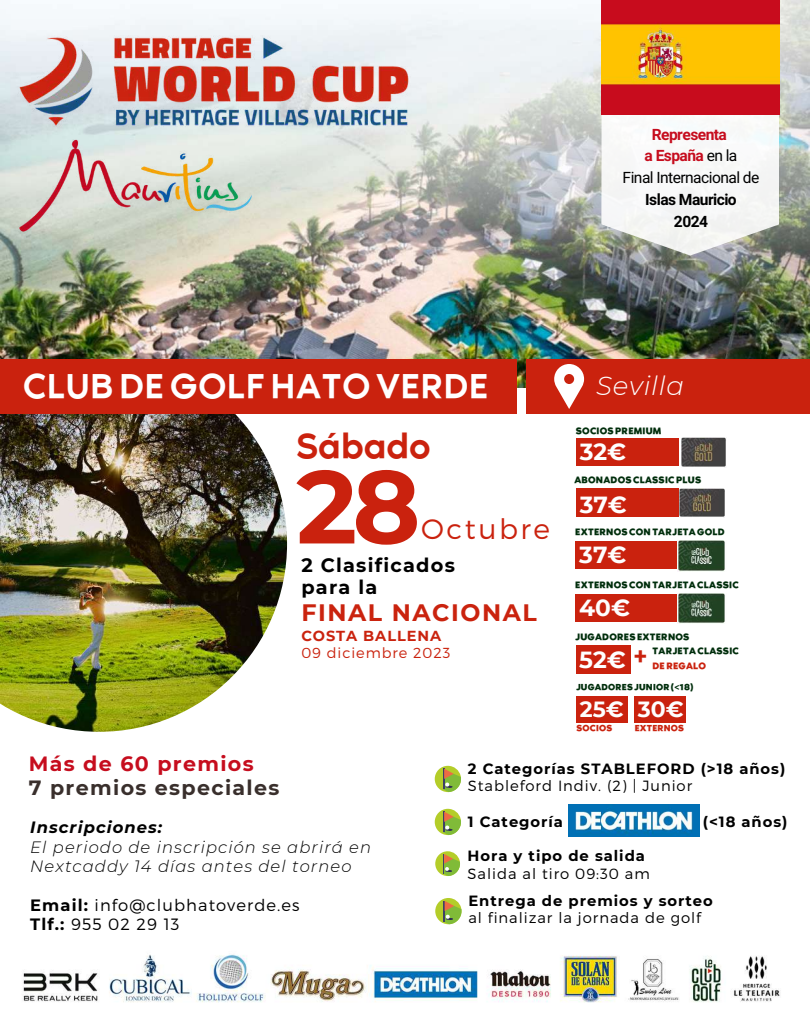
<style>
.page{position:relative;width:810px;height:1013px;background:#fff}
.page>*{position:absolute;margin:0;border:0;box-sizing:border-box;transform-origin:0 0}
.t1{font:700 103.2px "Montserrat";color:#ca220e}
.t2{font:47.1px "RTL Media Pro Light";color:#ca220e}
.t3{font:46.9px "RTL Media Pro Light";letter-spacing:.02em;color:#fff}
.t4{font:300 28.1px "Montserrat";letter-spacing:.09em;color:#ca220e}
.t5{font:italic 300 26.1px "Montserrat";letter-spacing:.03em;color:#fff}
.t6{font:700 23.7px "Montserrat";letter-spacing:.065em;color:#ca230e}
.t7{font:700 23.3px "Montserrat";color:#fff}
.t8{font:700 23.3px "Montserrat";color:#fefefe}
.t9{font:700 21.9px "Montserrat";color:#fefefe}
.t10{font:700 20.6px "Montserrat";letter-spacing:.065em;color:#392f2c}
.t11{font:700 20.6px "Montserrat";letter-spacing:.065em;color:#c60d1e}
.t12{font:700 19.3px/21.7px "Montserrat";letter-spacing:.065em;color:#000}
.t13{font:italic 300 16.4px/19.5px "Montserrat";letter-spacing:.065em;color:#000}
.t14{font:300 16.4px/19.5px "Montserrat";letter-spacing:.065em;color:#000}
.t15{font:italic 700 16.4px "Montserrat";letter-spacing:.065em;color:#000}
.t16{font:15.6px/21.8px "Araboto";letter-spacing:-.035em;color:#000;text-align:center}
.t17{font:700 15.6px/21.8px "Araboto";letter-spacing:-.035em;color:#000;text-align:center}
.t18{font:700 14.8px "Montserrat";letter-spacing:.065em;color:#000}
.t19{font:300 14.8px "Montserrat";letter-spacing:.065em;color:#000}
.t20{font:300 14.5px "Montserrat";letter-spacing:.065em;color:#ca230e}
.t21{font:700 14.5px "Montserrat";letter-spacing:.065em;color:#ca230e}
.t22{font:11.8px "RTL Media Pro Medium";letter-spacing:.02em;color:#002e0c}
.t23{font:11.8px "RTL Media Pro Medium";letter-spacing:.02em;color:#ca220e}
.t24{font:11.1px "RTL Media Pro Medium";letter-spacing:.02em;color:#002e0c}
.t25{font:11.1px "RTL Media Pro Medium";letter-spacing:.02em;color:#ca220e}
.s1{font-weight:700;color:#c60d1e}
.s2{font-weight:700}
</style>
<div class="page">
<img style="left:0;top:414px;width:287px;height:317px">
<img style="left:0;top:0;width:810px;height:387px">
<svg style="left:601px;top:114px;width:178px;height:141px"></svg>
<div style="left:0;top:359px;width:517px;height:55px;background:#ca220e"></div>
<img style="left:0;top:78px;width:288px;height:215px">
<div style="left:526px;top:359px;width:284px;height:55px;background:#ca220e"></div>
<svg style="left:554px;top:364px;width:30px;height:45px"></svg>
<img style="left:601px;top:0;width:178px;height:114px">
<svg style="left:435px;top:765px;width:26px;height:27px"></svg>
<svg style="left:435px;top:851px;width:25px;height:25px"></svg>
<svg style="left:435px;top:898px;width:27px;height:26px"></svg>
<svg style="left:435px;top:808px;width:26px;height:27px"></svg>
<img style="left:569px;top:804px;width:130px;height:32px">
<img style="left:18px;top:30px;width:392px;height:102px">
<img style="left:23px;top:954px;width:758px;height:49px">
<div style="left:576px;top:438px;width:103px;height:28px;background:#ca220e"></div>
<div style="left:576px;top:645px;width:55px;height:29px;background:#ca220e"></div>
<img style="left:681px;top:438px;width:45px;height:29px">
<div style="left:576px;top:488px;width:103px;height:29px;background:#ca220e"></div>
<img style="left:680px;top:488px;width:45px;height:29px">
<div style="left:575px;top:541px;width:102px;height:28px;background:#ca220e"></div>
<img style="left:677px;top:540px;width:48px;height:31px">
<div style="left:576px;top:696px;width:52px;height:26px;background:#ca220e"></div>
<div style="left:575px;top:594px;width:102px;height:28px;background:#ca220e"></div>
<img style="left:677px;top:593px;width:48px;height:31px">
<div style="left:634px;top:696px;width:52px;height:26px;background:#ca220e"></div>
<h3 class="t16" style="left:623px;top:124px;width:138px"><span class="s1">Representa<br>a España</span> en la<br>Final Internacional de</h3>
<h3 class="t17" style="left:645px;top:189px;width:93px">Islas Mauricio<br>2024</h3>
<h3 class="t3" style="left:23px;top:366px;width:467px">CLUB DEGOLFHATOVERDE</h3>
<h3 class="t5" style="left:596px;top:369px;width:89px">Sevilla</h3>
<h3 class="t11" style="left:29px;top:751px;width:226px">Más de 60 premios</h3>
<h3 class="t10" style="left:29px;top:775px;width:252px">7 premios especiales</h3>
<h2 class="t2" style="left:296px;top:426px;width:136px">Sábado</h2>
<h1 class="t1" style="left:296px;top:443px;width:126px">28</h1>
<h3 class="t12" style="left:301px;top:554px;width:155px">2 Clasificados para la</h3>
<h3 class="t6" style="left:301px;top:597px;width:237px">FINAL NACIONAL</h3>
<h3 class="t4" style="left:421px;top:511px;width:130px">Octubre</h3>
<p class="t21" style="left:301px;top:627px;width:141px">COSTA BALLENA</p>
<p class="t20" style="left:301px;top:643px;width:151px">09 diciembre 2023</p>
<p class="t22" style="left:576px;top:426px;width:87px">SOCIOSPREMIUM</p>
<h3 class="t7" style="left:580px;top:437px;width:48px">32€</h3>
<p class="t22" style="left:574px;top:474px;width:128px">ABONADOSCLASSICPLUS</p>
<h3 class="t7" style="left:580px;top:490px;width:49px">37€</h3>
<h3 class="t8" style="left:579px;top:540px;width:49px">37€</h3>
<p class="t22" style="left:575px;top:527px;width:151px">EXTERNOSCONTARJETAGOLD</p>
<p class="t22" style="left:575px;top:580px;width:165px">EXTERNOSCONTARJETACLASSIC</p>
<h3 class="t8" style="left:579px;top:593px;width:52px">40€</h3>
<p class="t22" style="left:575px;top:632px;width:116px">JUGADORESEXTERNOS</p>
<p class="t22" style="left:653px;top:646px;width:88px">TARJETACLASSIC</p>
<p class="t23" style="left:653px;top:660px;width:55px">DEREGALO</p>
<h3 class="t7" style="left:579px;top:645px;width:69px">52€ <sup>+</sup></h3>
<p class="t24" style="left:576px;top:682px;width:119px">JUGADORESJUNIOR(&lt;18)</p>
<h3 class="t9" style="left:580px;top:695px;width:45px">25€</h3>
<p class="t25" style="left:577px;top:723px;width:37px">SOCIOS</p>
<h3 class="t9" style="left:638px;top:695px;width:45px">2350€</h3>
<p class="t25" style="left:635px;top:723px;width:51px">EXTERNOS</p>
<p class="t18" style="left:468px;top:760px;width:319px">2 Categorías STABLEFORD (&gt;18 años)</p>
<p class="t19" style="left:468px;top:776px;width:226px">Stableford Indiv. (2) | Junior</p>
<h3 class="t15" style="left:30px;top:817px;width:134px">Inscripciones:</h3>
<h3 class="t13" style="left:30px;top:837px;width:342px">El periodo de inscripción se abrirá en<br>Nextcaddy 14 días antes del torneo</h3>
<h3 class="t14" style="left:30px;top:894px;width:271px"><span class="s2">Email:</span> info@clubhatoverde.es<br><span class="s2">Tlf.:</span> 955 02 29 13</h3>
<p class="t18" style="left:468px;top:812px;width:97px">1 Categoría</p>
<p class="t18" style="left:703px;top:812px;width:86px">(&lt;18 años)</p>
<p class="t18" style="left:468px;top:847px;width:179px">Hora y tipo de salida</p>
<p class="t19" style="left:468px;top:863px;width:184px">Salida al tiro 09:30 am</p>
<p class="t18" style="left:468px;top:892px;width:246px">Entrega de premios y sorteo</p>
<p class="t19" style="left:468px;top:908px;width:234px">al finalizar la jornada de golf</p>
</div>
